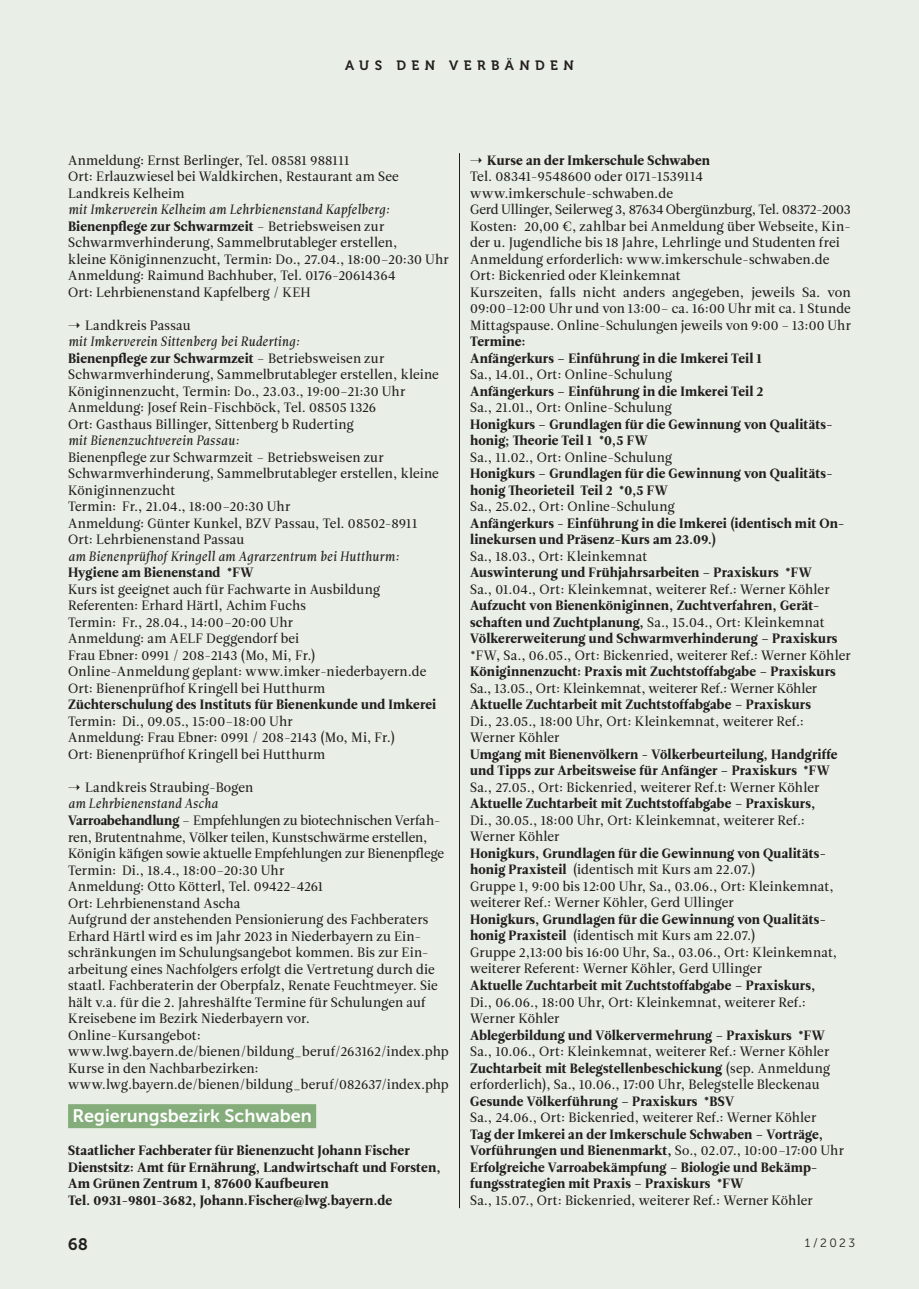
<style>
.page{position:relative;width:919px;height:1289px;background:#fff}
.page>*{position:absolute;margin:0;border:0;box-sizing:border-box;transform-origin:0 0}
.t1{font:18px "Museo Sans 700";color:#fff}
.t2{font:16.5px "Museo 700";color:#231f20}
.t3{font:13.5px/16.5px "Leitura Roman 2";letter-spacing:.005em;color:#231f20}
.t4{font:13.5px/16.5px "Leitura Roman 4";letter-spacing:.015em;color:#231f20}
.t5{font:13.5px "Leitura Italic 2";color:#231f20}
.t6{font:13.5px "Museo 700";letter-spacing:.4em;color:#241f21}
.t7{font:12px "Museo Sans 300";color:#231f20}
.s1{font-family:"Leitura Roman 2"}
.s2{font-family:"Leitura Roman 4"}
</style>
<div class="page">
<div style="left:906px;top:0;width:12px;height:1288px;background:#e9efe6"></div>
<div style="left:0;top:0;width:906px;height:1288px;background:#e9efe6"></div>
<hr style="left:459px;top:153px;width:1px;height:1055px;background:#231f20">
<div style="left:68px;top:1104px;width:248px;height:24px;background:#85ad7b"></div>
<p class="t6" style="left:345px;top:57px;width:230px">AUS DEN VERBÄNDEN</p>
<p class="t3" style="left:68px;top:152px;width:332px">Anmeldung: Ernst Berlinger, Tel. 08581 988111<br>Ort: Erlauzwiesel bei Waldkirchen, Restaurant am See<br>Landkreis Kelheim</p>
<p class="t5" style="left:68px;top:200px;width:323px">mit Imkerverein Kelheim am Lehrbienenstand Kapfelberg:</p>
<p class="t4" style="left:68px;top:218px;width:318px">Bienenpflege zur Schwarmzeit <span class="s1">– Betriebsweisen zur</span></p>
<p class="t3" style="left:68px;top:234px;width:382px">Schwarmverhinderung, Sammelbrutableger erstellen,<br>kleine Königinnenzucht, Termin: Do., 27.04., 18:00–20:30 Uhr Anmeldung: Raimund Bachhuber, Tel. 0176-20614364<br>Ort: Lehrbienenstand Kapfelberg / KEH</p>
<p class="t3" style="left:68px;top:317px;width:124px">➝ Landkreis Passau</p>
<p class="t5" style="left:68px;top:332px;width:233px">mit Imkerverein Sittenberg bei Ruderting:</p>
<p class="t4" style="left:68px;top:350px;width:318px">Bienenpflege zur Schwarmzeit <span class="s1">– Betriebsweisen zur</span></p>
<p class="t3" style="left:68px;top:366px;width:372px">Schwarmverhinderung, Sammelbrutableger erstellen, kleine Königinnenzucht, Termin: Do., 23.03., 19:00–21:30 Uhr Anmeldung: Josef Rein-Fischböck, Tel. 08505 1326<br>Ort: Gasthaus Billinger, Sittenberg b Ruderting</p>
<p class="t5" style="left:68px;top:431px;width:173px">mit Bienenzuchtverein Passau:</p>
<p class="t3" style="left:68px;top:449px;width:372px">Bienenpflege zur Schwarmzeit – Betriebsweisen zur Schwarmverhinderung, Sammelbrutableger erstellen, kleine Königinnenzucht<br>Termin: Fr., 21.04., 18:00–20:30 Uhr<br>Anmeldung: Günter Kunkel, BZV Passau, Tel. 08502-8911<br>Ort: Lehrbienenstand Passau</p>
<p class="t5" style="left:68px;top:547px;width:332px">am Bienenprüfhof Kringell am Agrarzentrum bei Hutthurm:</p>
<p class="t4" style="left:68px;top:564px;width:187px">Hygiene am Bienenstand *FW</p>
<p class="t3" style="left:68px;top:581px;width:360px">Kurs ist geeignet auch für Fachwarte in Ausbildung Referenten: Erhard Härtl, Achim Fuchs<br>Termin: Fr., 28.04., 14:00–20:00 Uhr<br>Anmeldung: am AELF Deggendorf bei<br>Frau Ebner: 0991 / 208-2143 (Mo, Mi, Fr.)<br>Online-Anmeldung geplant: www.imker-niederbayern.de Ort: Bienenprüfhof Kringell bei Hutthurm</p>
<p class="t4" style="left:68px;top:696px;width:369px">Züchterschulung des Instituts für Bienenkunde und Imkerei</p>
<p class="t3" style="left:68px;top:713px;width:328px">Termin: Di., 09.05., 15:00–18:00 Uhr<br>Anmeldung: Frau Ebner: 0991 / 208-2143 (Mo, Mi, Fr.)<br>Ort: Bienenprüfhof Kringell bei Hutthurm</p>
<p class="t3" style="left:68px;top:779px;width:187px">➝ Landkreis Straubing-Bogen</p>
<p class="t5" style="left:68px;top:794px;width:151px">am Lehrbienenstand Ascha</p>
<p class="t3" style="left:68px;top:812px;width:382px"><span class="s2">Varroabehandlung</span> – Empfehlungen zu biotechnischen Verfah&shy;ren, Brutentnahme, Völker teilen, Kunstschwärme erstellen, Königin käfigen sowie aktuelle Empfehlungen zur Bienenpflege Termin: Di., 18.4., 18:00–20:30 Uhr<br>Anmeldung: Otto Kötterl, Tel. 09422-4261<br>Ort: Lehrbienenstand Ascha<br>Aufgrund der anstehenden Pensionierung des Fachberaters Erhard Härtl wird es im Jahr 2023 in Niederbayern zu Ein&shy;schränkungen im Schulungsangebot kommen. Bis zur Ein&shy;arbeitung eines Nachfolgers erfolgt die Vertretung durch die staatl. Fachberaterin der Oberpfalz, Renate Feuchtmeyer. Sie hält v.a. für die 2. Jahreshälfte Termine für Schulungen auf Kreisebene im Bezirk Niederbayern vor.<br>Online-Kursangebot: www.lwg.bayern.de/bienen/bildung_beruf/263162/index.php Kurse in den Nachbarbezirken: www.lwg.bayern.de/bienen/bildung_beruf/082637/index.php</p>
<h1 class="t1" style="left:72px;top:1105px;width:241px">Regierungsbezirk Schwaben</h1>
<p class="t4" style="left:68px;top:1142px;width:374px">Staatlicher Fachberater für Bienenzucht Johann Fischer Dienstsitz: Amt für Ernährung, Landwirtschaft und Forsten, Am Grünen Zentrum 1, 87600 Kaufbeuren<br>Tel. 0931-9801-3682, Johann.Fischer@lwg.bayern.de</p>
<p class="t4" style="left:470px;top:152px;width:241px">➝ Kurse an der Imkerschule Schwaben</p>
<p class="t3" style="left:470px;top:168px;width:382px">Tel. 08341-9548600 oder 0171-1539114 www.imkerschule-schwaben.de<br>Gerd Ullinger, Seilerweg 3, 87634 Obergünzburg, Tel. 08372-2003<br>Kosten: 20,00 €, zahlbar bei Anmeldung über Webseite, Kin&shy;der u. Jugendliche bis 18 Jahre, Lehrlinge und Studenten frei Anmeldung erforderlich: www.imkerschule-schwaben.de Ort: Bickenried oder Kleinkemnat<br>Kurszeiten, falls nicht anders angegeben, jeweils Sa. von 09:00–12:00 Uhr und von 13:00– ca. 16:00 Uhr mit ca. 1 Stunde Mittagspause. Online-Schulungen jeweils von 9:00 – 13:00 Uhr</p>
<p class="t4" style="left:470px;top:333px;width:293px">Termine:<br>Anfängerkurs – Einführung in die Imkerei Teil 1</p>
<p class="t3" style="left:470px;top:366px;width:203px">Sa., 14.01., Ort: Online-Schulung</p>
<p class="t4" style="left:470px;top:383px;width:294px">Anfängerkurs – Einführung in die Imkerei Teil 2</p>
<p class="t3" style="left:470px;top:399px;width:203px">Sa., 21.01., Ort: Online-Schulung</p>
<p class="t4" style="left:470px;top:416px;width:364px">Honigkurs – Grundlagen für die Gewinnung von Qualitäts&shy;honig; Theorie Teil 1 *0,5 FW</p>
<p class="t3" style="left:470px;top:449px;width:203px">Sa., 11.02., Ort: Online-Schulung</p>
<p class="t4" style="left:470px;top:465px;width:364px">Honigkurs – Grundlagen für die Gewinnung von Qualitäts&shy;honig Theorieteil Teil 2 *0,5 FW</p>
<p class="t3" style="left:470px;top:498px;width:206px">Sa., 25.02., Ort: Online-Schulung</p>
<p class="t4" style="left:470px;top:515px;width:376px">Anfängerkurs - Einführung in die Imkerei (identisch mit On&shy;linekursen und Präsenz-Kurs am 23.09.)</p>
<p class="t3" style="left:470px;top:548px;width:179px">Sa., 18.03., Ort: Kleinkemnat</p>
<p class="t4" style="left:470px;top:564px;width:343px">Auswinterung und Frühjahrsarbeiten – Praxiskurs *FW</p>
<p class="t3" style="left:470px;top:581px;width:361px">Sa., 01.04., Ort: Kleinkemnat, weiterer Ref.: Werner Köhler</p>
<p class="t4" style="left:470px;top:597px;width:351px">Aufzucht von Bienenköniginnen, Zuchtverfahren, Gerät-</p>
<p class="t3" style="left:470px;top:614px;width:356px"><span class="s2">schaften und Zuchtplanung,</span> Sa., 15.04., Ort: Kleinkemnat</p>
<p class="t4" style="left:470px;top:630px;width:369px">Völkererweiterung und Schwarmverhinderung – Praxiskurs</p>
<p class="t3" style="left:470px;top:647px;width:382px">*FW, Sa., 06.05., Ort: Bickenried, weiterer Ref.: Werner Köhler</p>
<p class="t4" style="left:470px;top:663px;width:367px">Königinnenzucht: Praxis mit Zuchtstoffabgabe – Praxiskurs</p>
<p class="t3" style="left:470px;top:680px;width:348px">Sa., 13.05., Ort: Kleinkemnat, weiterer Ref.: Werner Köhler</p>
<p class="t4" style="left:470px;top:696px;width:342px">Aktuelle Zuchtarbeit mit Zuchtstoffabgabe – Praxiskurs</p>
<p class="t3" style="left:470px;top:713px;width:335px">Di., 23.05., 18:00 Uhr, Ort: Kleinkemnat, weiterer Ref.:<br>Werner Köhler</p>
<p class="t4" style="left:470px;top:746px;width:369px">Umgang mit Bienenvölkern - Völkerbeurteilung, Handgriffe und Tipps zur Arbeitsweise für Anfänger – Praxiskurs *FW</p>
<p class="t3" style="left:470px;top:779px;width:351px">Sa., 27.05., Ort: Bickenried, weiterer Ref.t: Werner Köhler</p>
<p class="t4" style="left:470px;top:795px;width:347px">Aktuelle Zuchtarbeit mit Zuchtstoffabgabe – Praxiskurs,</p>
<p class="t3" style="left:470px;top:812px;width:336px">Di., 30.05., 18:00 Uhr, Ort: Kleinkemnat, weiterer Ref.:<br>Werner Köhler</p>
<p class="t4" style="left:470px;top:845px;width:357px">Honigkurs, Grundlagen für die Gewinnung von Qualitäts-</p>
<p class="t3" style="left:470px;top:861px;width:365px"><span class="s2">honig Praxisteil</span> (identisch mit Kurs am 22.07.)<br>Gruppe 1, 9:00 bis 12:00 Uhr, Sa., 03.06., Ort: Kleinkemnat, weiterer Ref.: Werner Köhler, Gerd Ullinger</p>
<p class="t4" style="left:470px;top:911px;width:357px">Honigkurs, Grundlagen für die Gewinnung von Qualitäts-</p>
<p class="t3" style="left:470px;top:927px;width:369px"><span class="s2">honig Praxisteil</span> (identisch mit Kurs am 22.07.)<br>Gruppe 2,13:00 bis 16:00 Uhr, Sa., 03.06., Ort: Kleinkemnat, weiterer Referent: Werner Köhler, Gerd Ullinger</p>
<p class="t4" style="left:470px;top:977px;width:347px">Aktuelle Zuchtarbeit mit Zuchtstoffabgabe – Praxiskurs,</p>
<p class="t3" style="left:470px;top:993px;width:337px">Di., 06.06., 18:00 Uhr, Ort: Kleinkemnat, weiterer Ref.:<br>Werner Köhler</p>
<p class="t4" style="left:470px;top:1026px;width:356px">Ablegerbildung und Völkervermehrung – Praxiskurs *FW</p>
<p class="t3" style="left:470px;top:1043px;width:360px">Sa., 10.06., Ort: Kleinkemnat, weiterer Ref.: Werner Köhler</p>
<p class="t4" style="left:470px;top:1059px;width:361px">Zuchtarbeit mit Belegstellenbeschickung <span class="s1">(sep. Anmeldung</span></p>
<p class="t3" style="left:470px;top:1076px;width:351px">erforderlich), Sa., 10.06., 17:00 Uhr, Belegstelle Bleckenau</p>
<p class="t4" style="left:470px;top:1092px;width:265px">Gesunde Völkerführung – Praxiskurs *BSV</p>
<p class="t3" style="left:470px;top:1109px;width:347px">Sa., 24.06., Ort: Bickenried, weiterer Ref.: Werner Köhler</p>
<p class="t4" style="left:470px;top:1125px;width:375px">Tag der Imkerei an der Imkerschule Schwaben – Vorträge, Vorführungen und Bienenmarkt, <span class="s1">So., 02.07., 10:00–17:00 Uhr </span>Erfolgreiche Varroabekämpfung – Biologie und Bekämp&shy;fungsstrategien mit Praxis – Praxiskurs *FW</p>
<p class="t3" style="left:470px;top:1191px;width:344px">Sa., 15.07., Ort: Bickenried, weiterer Ref.: Werner Köhler</p>
<p class="t2" style="left:68px;top:1235px;width:21px">68</p>
<p class="t7" style="left:804px;top:1236px;width:52px">1/2023</p>
</div>
